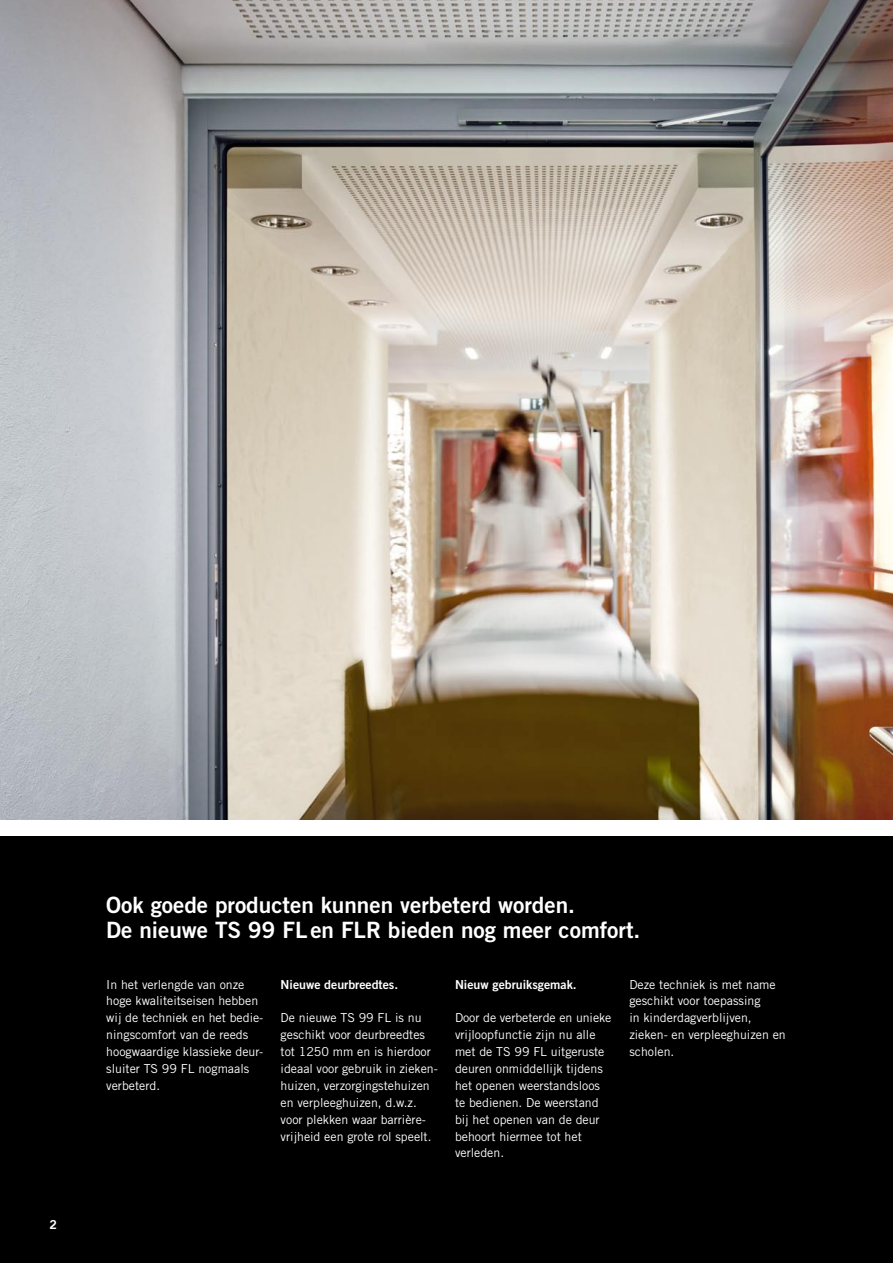
<style>
.page{position:relative;width:893px;height:1263px;background:#fff}
.page>*{position:absolute;margin:0;border:0;box-sizing:border-box;transform-origin:0 0}
.t1{font:22.5px/25.3px "Trade Gothic Bold Two";color:#fff}
.t2{font:12.3px/16.8px "Trade Gothic";color:#fff}
.t3{font:12.3px "Trade Gothic Bold Two";color:#fff}
</style>
<div class="page">
<div style="left:0;top:837px;width:893px;height:426px;background:#000"></div>
<img style="left:0;top:0;width:893px;height:820px">
<p class="t3" style="left:49px;top:1217px;width:9px">2</p>
<h1 class="t1" style="left:106px;top:891px;width:536px">Ook goede producten kunnen verbeterd worden.<br>De nieuwe TS 99 FLen FLR bieden nog meer comfort.</h1>
<p class="t2" style="left:106px;top:976px;width:159px">In het verlengde van onze hoge kwaliteitseisen hebben wij de techniek en het bedie&shy;ningscomfort van de reeds hoogwaardige klassieke deur&shy;sluiter TS 99 FL nogmaals verbeterd.</p>
<p class="t3" style="left:281px;top:976px;width:119px">Nieuwe deurbreedtes.</p>
<p class="t3" style="left:455px;top:976px;width:123px">Nieuw gebruiksgemak.</p>
<p class="t2" style="left:455px;top:1009px;width:158px">Door de verbeterde en unieke vrijloopfunctie zijn nu alle met de TS 99 FL uitgeruste deuren onmiddellijk tijdens het openen weerstandsloos te bedienen. De weerstand bij het openen van de deur behoort hiermee tot het verleden.</p>
<p class="t2" style="left:629px;top:976px;width:158px">Deze techniek is met name geschikt voor toepassing<br>in kinderdagverblijven, zieken- en verpleeghuizen en scholen.</p>
<p class="t2" style="left:281px;top:1009px;width:159px">De nieuwe TS 99 FL is nu geschikt voor deurbreedtes tot 1250 mm en is hierdoor ideaal voor gebruik in zieken&shy;huizen, verzorgingstehuizen en verpleeghuizen, d.w.z. voor plekken waar barrière&shy;vrijheid een grote rol speelt.</p>
</div>
